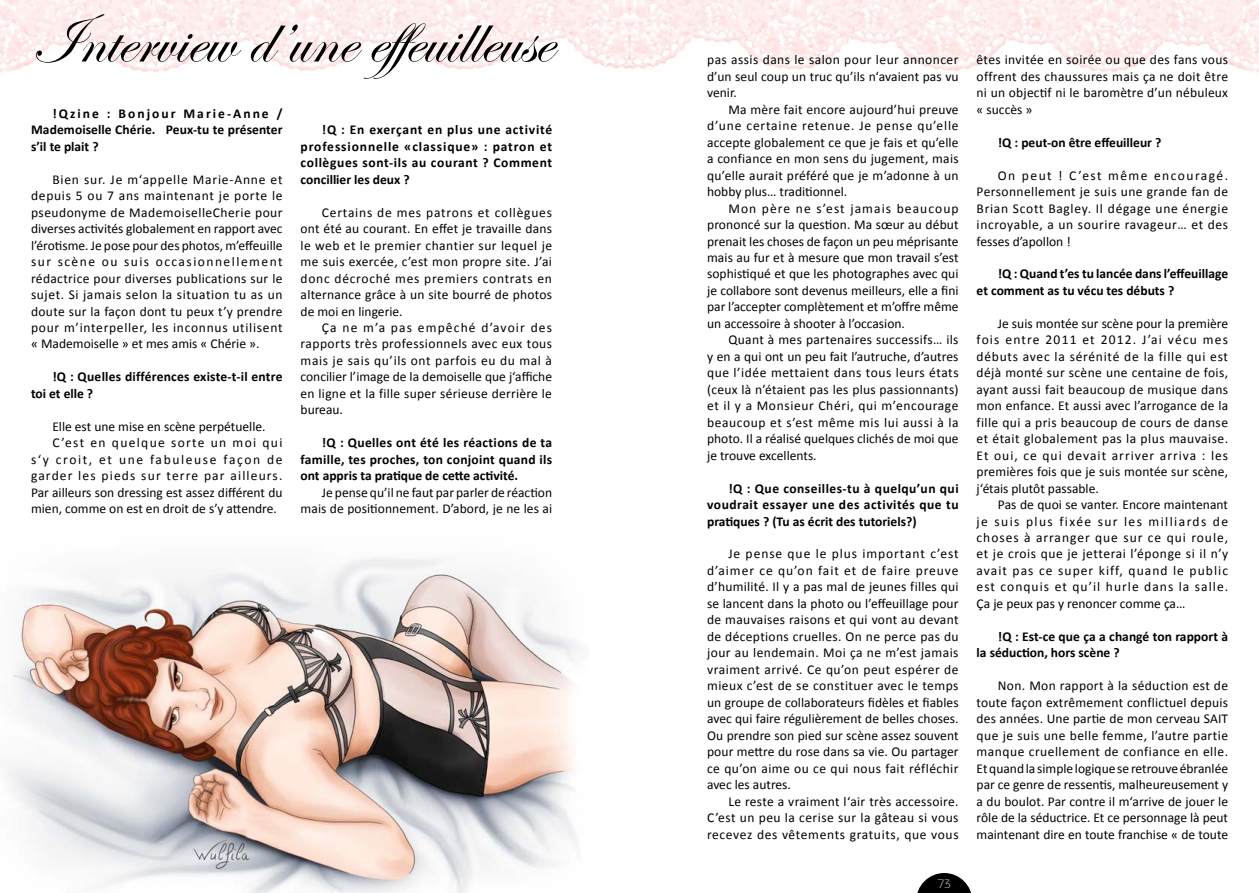
<style>
.page{position:relative;width:1259px;height:893px;background:#fff}
.page>*{position:absolute;margin:0;border:0;box-sizing:border-box;transform-origin:0 0}
.t1{font:72px "Edwardian Script ITC";color:#000}
.t2{font:13.5px/16.5px "Calibri";letter-spacing:.005em;color:#000;text-align:justify}
.t3{font:700 13.5px/16.5px "Calibri";color:#000;text-align:justify}
.t4{font:13.5px "Calibri";letter-spacing:.085em;color:#000}
.t5{font:13.5px "Calibri";letter-spacing:.12em;color:#000}
.t6{font:13.5px "Calibri";letter-spacing:.1em;color:#000}
.t7{font:300 12px "Brie";color:#fff}
</style>
<div class="page">
<img style="left:0;top:0;width:1259px;height:73px">
<svg style="left:917px;top:873px;width:55px;height:20px"></svg>
<img style="left:7px;top:557px;width:572px;height:336px">
<h1 class="t1" style="left:31px;top:0;width:522px">Interview d’une effeuilleuse</h1>
<p class="t3" style="left:31px;top:105px;width:253px;text-indent:21px">!Qzine : Bonjour Marie-Anne / Mademoiselle Chérie. Peux-tu te présenter s’il te plait ?</p>
<p class="t2" style="left:31px;top:171px;width:253px;text-indent:21px">Bien sur. Je m‘appelle Marie-Anne et depuis 5 ou 7 ans maintenant je porte le pseudonyme de MademoiselleCherie pour diverses activités globalement en rapport avec l’érotisme. Je pose pour des photos, m’effeuille sur scène ou suis occasionnellement rédactrice pour diverses publications sur le sujet. Si jamais selon la situation tu as un doute sur la façon dont tu peux t’y prendre pour m’interpeller, les inconnus utilisent « Mademoiselle » et mes amis « Chérie ».</p>
<p class="t3" style="left:31px;top:369px;width:253px;text-indent:21px">!Q : Quelles différences existe-t-il entre toi et elle ?</p>
<p class="t2" style="left:52px;top:418px;width:215px">Elle est une mise en scène perpétuelle.</p>
<p class="t6" style="left:52px;top:434px;width:232px">C’est en quelque sorte un moi qui</p>
<p class="t5" style="left:31px;top:451px;width:253px">s‘y croit, et une fabuleuse façon de</p>
<p class="t4" style="left:31px;top:467px;width:253px">garder les pieds sur terre par ailleurs.</p>
<p class="t2" style="left:31px;top:484px;width:253px">Par ailleurs son dressing est assez différent du</p>
<p class="t2" style="left:31px;top:500px;width:247px">mien, comme on est en droit de s’y attendre.</p>
<p class="t3" style="left:301px;top:122px;width:253px;text-indent:21px">!Q : En exerçant en plus une activité professionnelle «classique» : patron et collègues sont-ils au courant ? Comment concillier les deux ?</p>
<p class="t2" style="left:301px;top:204px;width:253px;text-indent:21px">Certains de mes patrons et collègues ont été au courant. En effet je travaille dans le web et le premier chantier sur lequel je me suis exercée, c’est mon propre site. J’ai donc décroché mes premiers contrats en alternance grâce à un site bourré de photos de moi en lingerie.</p>
<p class="t2" style="left:301px;top:319px;width:253px;text-indent:21px">Ça ne m’a pas empêché d’avoir des rapports très professionnels avec eux tous mais je sais qu’ils ont parfois eu du mal à concilier l’image de la demoiselle que j‘affiche en ligne et la fille super sérieuse derrière le bureau.</p>
<p class="t3" style="left:301px;top:435px;width:253px;text-indent:21px">!Q : Quelles ont été les réactions de ta famille, tes proches, ton conjoint quand ils ont appris ta pratique de cette activité.</p>
<p class="t2" style="left:301px;top:484px;width:253px;text-align:right">Je pense qu’il ne faut par parler de réaction mais de positionnement. D’abord, je ne les ai</p>
<p class="t2" style="left:707px;top:52px;width:253px">pas assis dans le salon pour leur annoncer d’un seul coup un truc qu’ils n‘avaient pas vu venir.</p>
<p class="t2" style="left:707px;top:101px;width:253px;text-indent:21px">Ma mère fait encore aujourd’hui preuve d’une certaine retenue. Je pense qu’elle accepte globalement ce que je fais et qu’elle a confiance en mon sens du jugement, mais qu’elle aurait préféré que je m’adonne à un hobby plus… traditionnel.</p>
<p class="t2" style="left:707px;top:200px;width:253px;text-indent:21px">Mon père ne s’est jamais beaucoup prononcé sur la question. Ma sœur au début prenait les choses de façon un peu méprisante mais au fur et à mesure que mon travail s’est sophistiqué et que les photographes avec qui je collabore sont devenus meilleurs, elle a fini par l’accepter complètement et m’offre même un accessoire à shooter à l’occasion.</p>
<p class="t2" style="left:707px;top:332px;width:253px;text-indent:21px">Quant à mes partenaires successifs… ils y en a qui ont un peu fait l’autruche, d’autres que l’idée mettaient dans tous leurs états (ceux là n’étaient pas les plus passionnants) et il y a Monsieur Chéri, qui m’encourage beaucoup et s’est même mis lui aussi à la photo. Il a réalisé quelques clichés de moi que je trouve excellents.</p>
<p class="t3" style="left:707px;top:480px;width:253px;text-indent:21px">!Q : Que conseilles-tu à quelqu’un qui voudrait essayer une des activités que tu pratiques ? (Tu as écrit des tutoriels?)</p>
<p class="t2" style="left:707px;top:546px;width:253px;text-indent:21px">Je pense que le plus important c’est d’aimer ce qu’on fait et de faire preuve d’humilité. Il y a pas mal de jeunes filles qui se lancent dans la photo ou l’effeuillage pour de mauvaises raisons et qui vont au devant de déceptions cruelles. On ne perce pas du jour au lendemain. Moi ça ne m’est jamais vraiment arrivé. Ce qu’on peut espérer de mieux c’est de se constituer avec le temps un groupe de collaborateurs fidèles et fiables avec qui faire régulièrement de belles choses.<br>Ou prendre son pied sur scène assez souvent pour mettre du rose dans sa vie. Ou partager ce qu’on aime ou ce qui nous fait réfléchir avec les autres.</p>
<p class="t2" style="left:707px;top:793px;width:253px;text-indent:21px">Le reste a vraiment l‘air très accessoire.<br>C’est un peu la cerise sur la gâteau si vous recevez des vêtements gratuits, que vous</p>
<p class="t7" style="left:937px;top:878px;width:15px">73</p>
<p class="t2" style="left:976px;top:52px;width:253px">êtes invitée en soirée ou que des fans vous offrent des chaussures mais ça ne doit être ni un objectif ni le baromètre d’un nébuleux « succès »</p>
<p class="t3" style="left:998px;top:134px;width:165px">!Q : peut-on être effeuilleur ?</p>
<p class="t2" style="left:976px;top:167px;width:253px;text-indent:21px">On peut ! C’est même encouragé.<br>Personnellement je suis une grande fan de Brian Scott Bagley. Il dégage une énergie incroyable, a un sourire ravageur… et des fesses d’apollon !</p>
<p class="t3" style="left:976px;top:266px;width:253px;text-indent:21px">!Q : Quand t’es tu lancée dans l’effeuillage et comment as tu vécu tes débuts ?</p>
<p class="t2" style="left:976px;top:315px;width:253px;text-indent:21px">Je suis montée sur scène pour la première fois entre 2011 et 2012. J’ai vécu mes débuts avec la sérénité de la fille qui est déjà monté sur scène une centaine de fois, ayant aussi fait beaucoup de musique dans mon enfance. Et aussi avec l’arrogance de la fille qui a pris beaucoup de cours de danse et était globalement pas la plus mauvaise.<br>Et oui, ce qui devait arriver arriva : les premières fois que je suis montée sur scène, j‘étais plutôt passable.</p>
<p class="t2" style="left:976px;top:496px;width:253px;text-indent:21px">Pas de quoi se vanter. Encore maintenant je suis plus fixée sur les milliards de choses à arranger que sur ce qui roule, et je crois que je jetterai l’éponge si il n’y avait pas ce super kiff, quand le public est conquis et qu’il hurle dans la salle.<br>Ça je peux pas y renoncer comme ça…</p>
<p class="t3" style="left:976px;top:628px;width:253px;text-indent:21px">!Q : Est-ce que ça a changé ton rapport à la séduction, hors scène ?</p>
<p class="t2" style="left:976px;top:678px;width:253px;text-indent:21px">Non. Mon rapport à la séduction est de toute façon extrêmement conflictuel depuis des années. Une partie de mon cerveau SAIT que je suis une belle femme, l’autre partie manque cruellement de confiance en elle.<br>Et quand la simple logique se retrouve ébranlée par ce genre de ressentis, malheureusement y a du boulot. Par contre il m‘arrive de jouer le rôle de la séductrice. Et ce personnage là peut maintenant dire en toute franchise « de toute</p>
</div>
